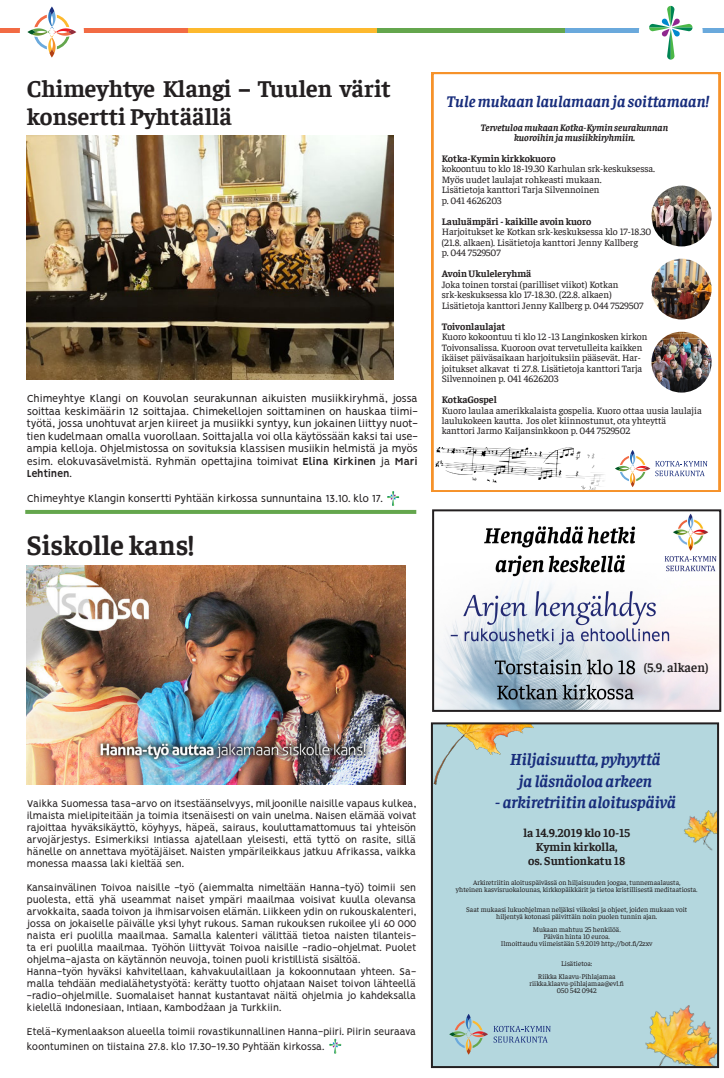
<style>
.page{position:relative;width:724px;height:1078px;background:#fff}
.page>*{position:absolute;margin:0;border:0;box-sizing:border-box;transform-origin:0 0}
.t1{font:700 28px "Faustina";color:#231f20}
.t2{font:700 24px/28px "Faustina";color:#231f20}
.t3{font:italic 700 16.8px/21.6px "Faustina";color:#182d7c;text-align:center}
.t4{font:italic 700 16.2px "Faustina";color:#182d7c}
.t5{font:600 13px "Faustina";color:#231f20}
.t6{font:700 12px/13.9px "Faustina";color:#231f20;text-align:center}
.t7{font:11.5px/12.5px "Vision";letter-spacing:-.02em;color:#231f20;text-align:justify}
.t8{font:11px/12px "Vision";letter-spacing:-.03em;color:#231f20;text-align:justify}
.t9{font:9.9px/10.5px "Faustina";color:#231f20}
.t10{font:italic 700 9.9px/10.5px "Faustina";color:#231f20;text-align:center}
.t11{font:7.2px/6.7px "Faustina";color:#231f20;text-align:center}
.s1{font-weight:700}
</style>
<div class="page">
<hr style="left:0;top:29px;width:189px;height:4px;background:#f26b44">
<hr style="left:189px;top:29px;width:188px;height:4px;background:#fdb92e">
<hr style="left:377px;top:29px;width:189px;height:4px;background:#64a64d">
<hr style="left:566px;top:29px;width:157px;height:4px;background:#6aa9dc">
<div style="left:20px;top:0;width:64px;height:64px;background:#fff;border-radius:50%"></div>
<svg style="left:27px;top:7px;width:49px;height:50px"></svg>
<div style="left:638px;top:0;width:64px;height:65px;background:#fff;border-radius:50%"></div>
<svg style="left:649px;top:6px;width:43px;height:54px"></svg>
<svg style="left:432px;top:72px;width:287px;height:419px"></svg>
<img style="left:27px;top:136px;width:366px;height:243px">
<hr style="left:25px;top:510px;width:391px;height:4px;background:#64a64d">
<svg style="left:387px;top:491px;width:12px;height:15px"></svg>
<img style="left:435px;top:513px;width:283px;height:195px">
<div style="left:432px;top:509px;width:289px;height:202px;border:2px solid #231f20"></div>
<div style="left:432px;top:723px;width:285px;height:343px;background:#b4d7de"></div>
<svg style="left:449px;top:1014px;width:101px;height:40px"></svg>
<img style="left:645px;top:1005px;width:70px;height:59px">
<img style="left:684px;top:822px;width:29px;height:29px">
<img style="left:689px;top:810px;width:26px;height:38px">
<img style="left:434px;top:725px;width:100px;height:60px">
<div style="left:431px;top:722px;width:287px;height:345px;border:2px solid #231f20"></div>
<img style="left:27px;top:565px;width:379px;height:219px">
<svg style="left:329px;top:1038px;width:12px;height:15px"></svg>
<p class="t2" style="left:27px;top:73px;width:365px">Chimeyhtye Klangi – Tuulen värit konsertti Pyhtäällä</p>
<p class="t7" style="left:27px;top:393px;width:392px">Chimeyhtye Klangi on Kouvolan seurakunnan aikuisten musiikkiryhmä, jossa soittaa keskimäärin 12 soittajaa. Chimekellojen soittaminen on hauskaa tiimi&shy;työtä, jossa unohtuvat arjen kiireet ja musiikki syntyy, kun jokainen liittyy nuot&shy;tien kudelmaan omalla vuorollaan. Soittajalla voi olla käytössään kaksi tai use&shy;ampia kelloja. Ohjelmistossa on sovituksia klassisen musiikin helmistä ja myös esim. elokuvasävelmistä. Ryhmän opettajina toimivat <span class="s1">Elina Kirkinen</span> ja <span class="s1">Mari Lehtinen</span>.</p>
<p class="t7" style="left:27px;top:493px;width:357px">Chimeyhtye Klangin konsertti Pyhtään kirkossa sunnuntaina 13.10. klo 17.</p>
<p class="t1" style="left:27px;top:525px;width:169px">Siskolle kans!</p>
<p class="t4" style="left:447px;top:90px;width:263px">Tule mukaan laulamaan ja soittamaan!</p>
<p class="t10" style="left:480px;top:121px;width:189px">Tervetuloa mukaan Kotka-Kymin seurakunnan kuoroihin ja musiikkiryhmiin.</p>
<p class="t9" style="left:441px;top:153px;width:215px"><span class="s1">Kotka-Kymin kirkkokuoro<br></span>kokoontuu to klo 18-19.30 Karhulan srk-keskuksessa.<br>Myös uudet laulajat rohkeasti mukaan.<br>Lisätietoja kanttori Tarja Silvennoinen<br>p. 041 4626203</p>
<p class="t9" style="left:441px;top:215px;width:211px"><span class="s1">Lauluämpäri - kaikille avoin kuoro<br></span>Harjoitukset ke Kotkan srk-keskuksessa klo 17-18.30 (21.8. alkaen). Lisätietoja kanttori Jenny Kallberg<br>p. 044 7529507</p>
<p class="t9" style="left:441px;top:268px;width:203px"><span class="s1">Avoin Ukuleleryhmä<br></span>Joka toinen torstai (parilliset viikot) Kotkan srk-keskuksessa klo 17-18.30. (22.8. alkaen)<br>Lisätietoja kanttori Jenny Kallberg p. 044 7529507</p>
<p class="t9" style="left:441px;top:320px;width:207px"><span class="s1">Toivonlaulajat<br></span>Kuoro kokoontuu ti klo 12 -13 Langinkosken kirkon Toivonsalissa. Kuoroon ovat tervetulleita kaikken ikäiset päiväsaikaan harjoituksiin pääsevät. Har&shy;joitukset alkavat ti 27.8. Lisätietoja kanttori Tarja Silvennoinen p. 041 4626203</p>
<p class="t9" style="left:441px;top:393px;width:261px"><span class="s1">KotkaGospel<br></span>Kuoro laulaa amerikkalaista gospelia. Kuoro ottaa uusia laulajia laulukokeen kautta. Jos olet kiinnostunut, ota yhteyttä kanttori Jarmo Kaijansinkkoon p. 044 7529502</p>
<p class="t8" style="left:27px;top:798px;width:391px">Vaikka Suomessa tasa-arvo on itsestäänselvyys, miljoonille naisille vapaus kulkea, ilmaista mielipiteitään ja toimia itsenäisesti on vain unelma. Naisen elämää voivat rajoittaa hyväksikäyttö, köyhyys, häpeä, sairaus, kouluttamattomuus tai yhteisön arvojärjestys. Esimerkiksi Intiassa ajatellaan yleisesti, että tyttö on rasite, sillä hänelle on annettava myötäjäiset. Naisten ympärileikkaus jatkuu Afrikassa, vaikka monessa maassa laki kieltää sen.</p>
<p class="t8" style="left:27px;top:882px;width:391px">Kansainvälinen Toivoa naisille -työ (aiemmalta nimeltään Hanna-työ) toimii sen puolesta, että yhä useammat naiset ympäri maailmaa voisivat kuulla olevansa arvokkaita, saada toivon ja ihmisarvoisen elämän. Liikkeen ydin on rukouskalenteri, jossa on jokaiselle päivälle yksi lyhyt rukous. Saman rukouksen rukoilee yli 60 000 naista eri puolilla maailmaa. Samalla kalenteri välittää tietoa naisten tilanteis&shy;ta eri puolilla maailmaa. Työhön liittyvät Toivoa naisille -radio-ohjelmat. Puolet ohjelma-ajasta on käytännön neuvoja, toinen puoli kristillistä sisältöä.</p>
<p class="t8" style="left:27px;top:966px;width:391px">Hanna-työn hyväksi kahvitellaan, kahvakuulaillaan ja kokoonnutaan yhteen. Sa&shy;malla tehdään medialähetystyötä: kerätty tuotto ohjataan Naiset toivon lähteellä -radio-ohjelmille. Suomalaiset hannat kustantavat näitä ohjelmia jo kahdeksalla kielellä Indonesiaan, Intiaan, Kambodžaan ja Turkkiin.</p>
<p class="t8" style="left:27px;top:1025px;width:391px;line-height:14.4px">Etelä-Kymenlaakson alueella toimii rovastikunnallinen Hanna-piiri. Piirin seuraava koontuminen on tiistaina 27.8. klo 17.30-19.30 Pyhtään kirkossa.</p>
<p class="t5" style="left:643px;top:659px;width:66px">(5.9. alkaen)</p>
<p class="t3" style="left:510px;top:747px;width:152px">Hiljaisuutta, pyhyyttä ja läsnäoloa arkeen</p>
<p class="t3" style="left:495px;top:790px;width:182px">- arkiretriitin aloituspäivä</p>
<p class="t6" style="left:523px;top:825px;width:108px">la 14.9.2019 klo 10-15<br>Kymin kirkolla,<br>os. Suntionkatu 18</p>
<p class="t11" style="left:456px;top:878px;width:243px">Arkiretriitin aloituspäivässä on hiljaisuuden joogaa, tunnemaalausta,<br>yhteinen kasvisruokalounas, kirkkopäikkärit ja tietoa kristillisestä meditaatiosta.</p>
<p class="t11" style="left:466px;top:905px;width:222px">Saat mukaasi lukuohjelman neljäksi viikoksi ja ohjeet, joiden mukaan voit hiljentyä kotonasi päivittäin noin puolen tunnin ajan.</p>
<p class="t11" style="left:501px;top:925px;width:153px">Mukaan mahtuu 25 henkilöä.<br>Päivän hinta 10 euroa.<br>Ilmoittaudu viimeistään 5.9.2019 http://bot.fi/2zxv</p>
<p class="t11" style="left:538px;top:955px;width:79px;line-height:13.5px">Lisätietoa:<br>Riikka Klaavu-Pihlajamaa</p>
<p class="t11" style="left:529px;top:979px;width:96px">riikka.klaavu-pihlajamaa@evl.fi<br>050 542 0942</p>
</div>
